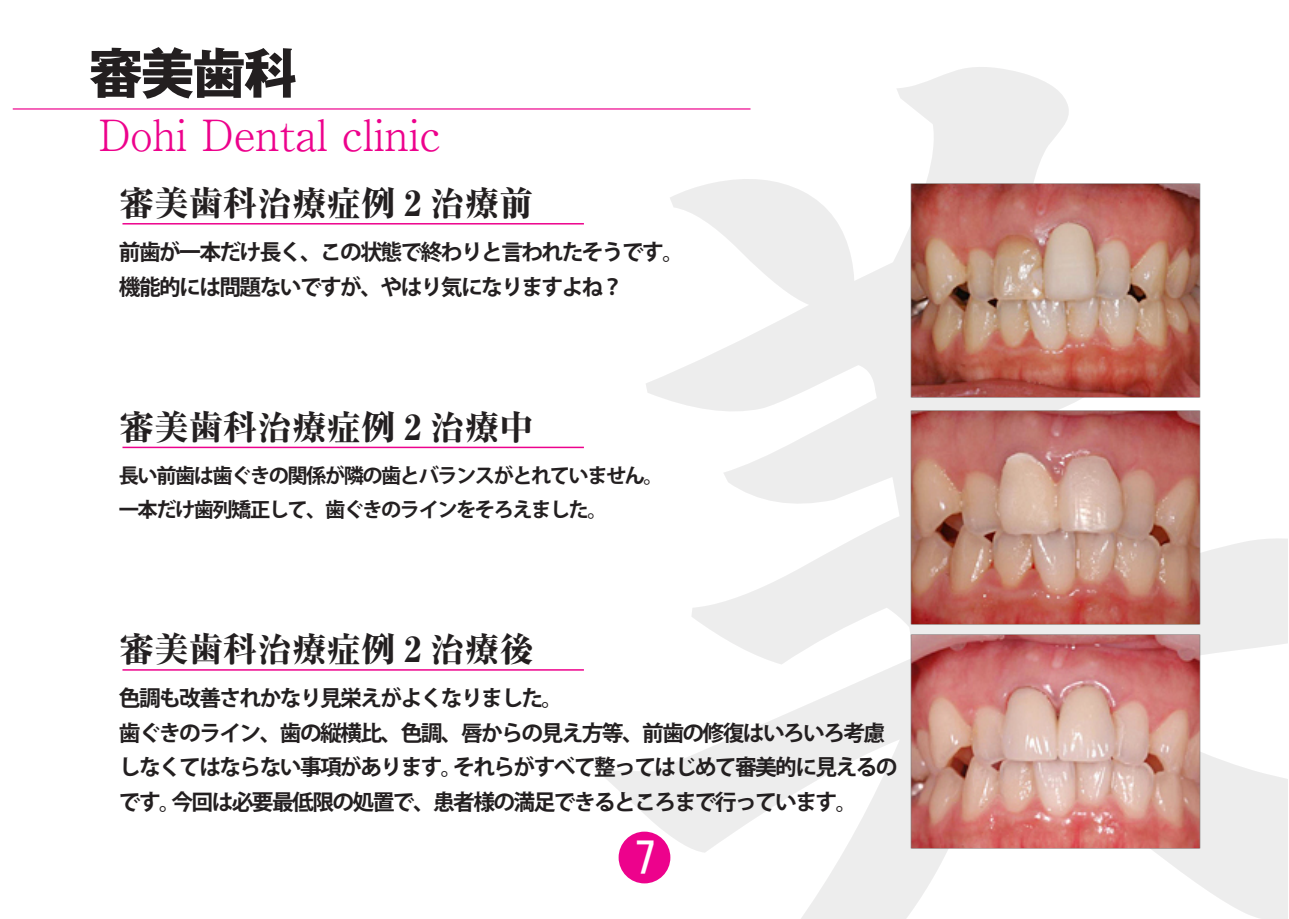
<style>
.page{position:relative;width:1289px;height:919px;background:#fff}
.page>*{position:absolute;margin:0;border:0;box-sizing:border-box;transform-origin:0 0}
.t1{font:700 54.3px "Gothic MB101 Pro";color:#231f20}
.t2{font:300 42.9px "Ryumin Pro";color:#ed028c}
.t3{font:41.55px "HGS Gothic E";color:#fff}
.t4{font:800 34.5px "Ryumin Pro";color:#231f20}
.t5{font:700 21.75px/34.5px "Koz Go Pr 6 N";letter-spacing:-.075em;color:#231f20}
.t6{font:700 20.25px/34.5px "Koz Go Pr 6 N";letter-spacing:-.075em;color:#231f20}
</style>
<div class="page">
<hr style="left:13px;top:108px;width:737px;height:2px;background:#ed028c">
<hr style="left:122px;top:223px;width:462px;height:1px;background:#ed028c">
<hr style="left:122px;top:669px;width:462px;height:1px;background:#ed028c">
<hr style="left:122px;top:446px;width:462px;height:2px;background:#ed028c">
<svg style="left:474px;top:108px;width:727px;height:776px"></svg>
<h1 class="t1" style="left:89px;top:28px;width:210px">審美歯科</h1>
<h2 class="t2" style="left:98px;top:101px;width:344px">Dohi Dental clinic</h2>
<h3 class="t4" style="left:119px;top:176px;width:415px">審美歯科治療症例 2 治療前</h3>
<p class="t5" style="left:119px;top:235px;width:566px">前歯が一本だけ長く、この状態で終わりと言われたそうです。機能的には問題ないですが、やはり気になりますよね？</p>
<h3 class="t4" style="left:119px;top:400px;width:415px">審美歯科治療症例 2 治療中</h3>
<p class="t6" style="left:119px;top:458px;width:546px">長い前歯は歯ぐきの関係が隣の歯とバランスがとれていません。一本だけ歯列矯正して、歯ぐきのラインをそろえました。</p>
<h3 class="t4" style="left:119px;top:622px;width:415px">審美歯科治療症例 2 治療後</h3>
<p class="t5" style="left:119px;top:681px;width:780px">色調も改善されかなり見栄えがよくなりました。<br>歯ぐきのライン、歯の縦横比、色調、唇からの見え方等、前歯の修復はいろいろ考慮しなくてはならない事項があります。それらがすべて整ってはじめて審美的に見えるのです。今回は必要最低限の処置で、患者様の満足できるところまで行っています。</p>
<h3 class="t3" style="left:634px;top:837px;width:24px">7</h3>
</div>
